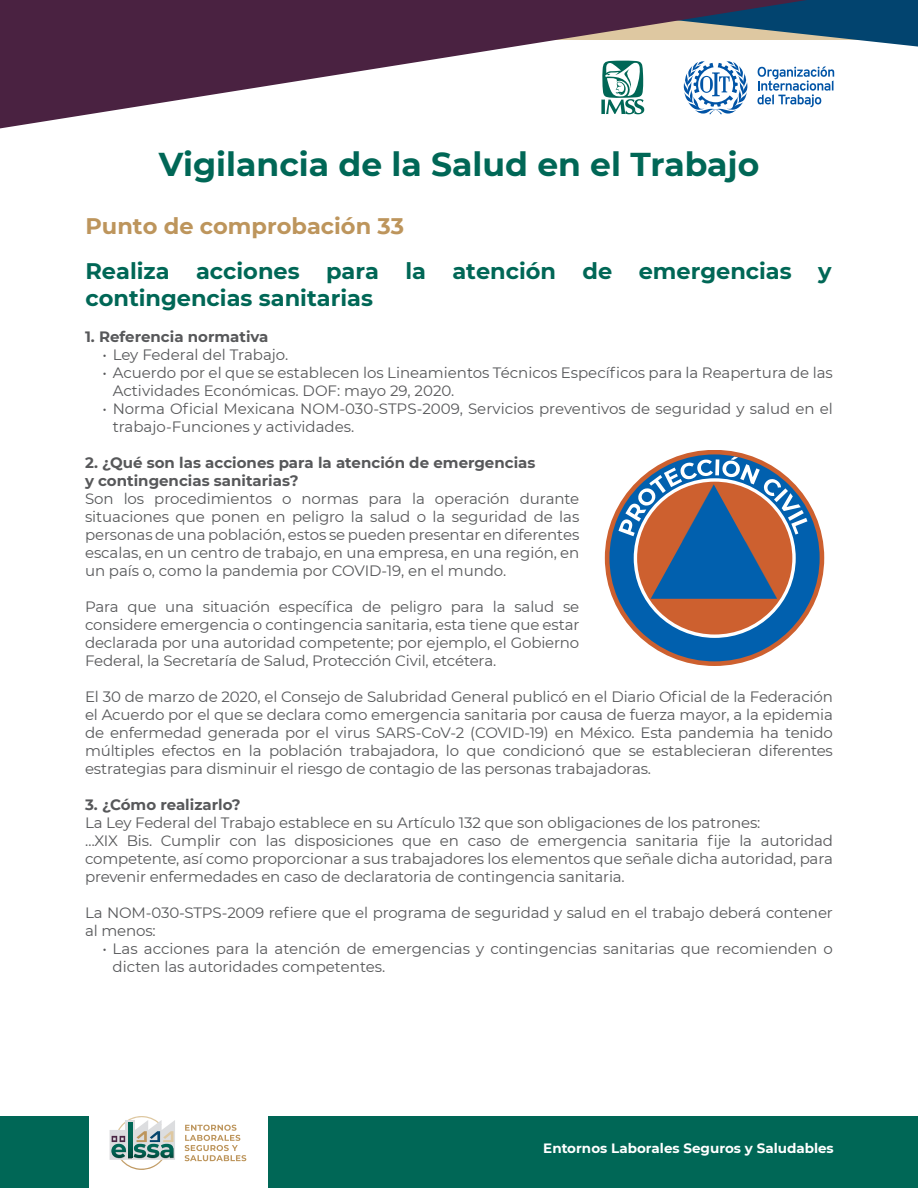
<style>
.page{position:relative;width:918px;height:1188px;background:#fff}
.page>*{position:absolute;margin:0;border:0;box-sizing:border-box;transform-origin:0 0}
.t1{font:700 33px "Montserrat";color:#006756}
.t2{font:700 22.5px/27px "Montserrat";color:#006756}
.t3{font:700 22.5px "Montserrat";color:#bd955c}
.t4{font:15px/18px "Montserrat";letter-spacing:-.01em;color:#57585a}
.t5{font:700 15px/18px "Montserrat";color:#57585a}
.t6{font:700 13.5px "Montserrat";color:#fff}
</style>
<div class="page">
<div style="left:268px;top:1116px;width:650px;height:72px;background:#006756"></div>
<div style="left:0;top:1116px;width:88px;height:72px;background:#006756"></div>
<svg style="left:0;top:0;width:918px;height:129px"></svg>
<svg style="left:185px;top:1125px;width:61px;height:36px"></svg>
<svg style="left:110px;top:1116px;width:65px;height:54px"></svg>
<svg style="left:605px;top:450px;width:219px;height:216px"></svg>
<svg style="left:618px;top:457px;width:189px;height:181px;background:#767a8d"></svg>
<h1 class="t1" style="left:159px;top:140px;width:602px">Vigilancia de la Salud en el Trabajo</h1>
<h2 class="t3" style="left:85px;top:210px;width:320px">Punto de comprobación 33</h2>
<h2 class="t2" style="left:85px;top:257px;width:748px">Realiza acciones para la atención de emergencias y contingencias sanitarias</h2>
<p class="t5" style="left:85px;top:327px;width:185px">1. Referencia normativa</p>
<p class="t4" style="left:102px;top:345px;width:187px">• Ley Federal del Trabajo.</p>
<p class="t4" style="left:113px;top:363px;width:722px;text-indent:-10px">• Acuerdo por el que se establecen los Lineamientos Técnicos Específicos para la Reapertura de las<br>Actividades Económicas. DOF: mayo 29, 2020.</p>
<p class="t4" style="left:113px;top:399px;width:722px;text-indent:-10px">• Norma Oficial Mexicana NOM-030-STPS-2009, Servicios preventivos de seguridad y salud en el trabajo-Funciones y actividades.</p>
<p class="t5" style="left:85px;top:453px;width:452px">2. ¿Qué son las acciones para la atención de emergencias y contingencias sanitarias?</p>
<p class="t4" style="left:85px;top:489px;width:496px;text-align:justify">Son los procedimientos o normas para la operación durante situaciones que ponen en peligro la salud o la seguridad de las personas de una población, estos se pueden presentar en diferentes escalas, en un centro de trabajo, en una empresa, en una región, en un país o, como la pandemia por COVID-19, en el mundo.</p>
<p class="t4" style="left:85px;top:597px;width:496px;text-align:justify">Para que una situación específica de peligro para la salud se considere emergencia o contingencia sanitaria, esta tiene que estar declarada por una autoridad competente; por ejemplo, el Gobierno Federal, la Secretaría de Salud, Protección Civil, etcétera.</p>
<p class="t4" style="left:85px;top:687px;width:749px;text-align:justify">El 30 de marzo de 2020, el Consejo de Salubridad General publicó en el Diario Oficial de la Federación el Acuerdo por el que se declara como emergencia sanitaria por causa de fuerza mayor, a la epidemia de enfermedad generada por el virus SARS-CoV-2 (COVID-19) en México. Esta pandemia ha tenido múltiples efectos en la población trabajadora, lo que condicionó que se establecieran diferentes estrategias para disminuir el riesgo de contagio de las personas trabajadoras.</p>
<p class="t5" style="left:85px;top:795px;width:157px">3. ¿Cómo realizarlo?</p>
<p class="t4" style="left:85px;top:813px;width:749px">La Ley Federal del Trabajo establece en su Artículo 132 que son obligaciones de los patrones:<br>…XIX Bis. Cumplir con las disposiciones que en caso de emergencia sanitaria fije la autoridad competente, así como proporcionar a sus trabajadores los elementos que señale dicha autoridad, para prevenir enfermedades en caso de declaratoria de contingencia sanitaria.</p>
<p class="t4" style="left:85px;top:903px;width:749px">La NOM-030-STPS-2009 refiere que el programa de seguridad y salud en el trabajo deberá contener al menos:</p>
<p class="t4" style="left:113px;top:939px;width:722px;text-indent:-10px">• Las acciones para la atención de emergencias y contingencias sanitarias que recomienden o dicten las autoridades competentes.</p>
<p class="t6" style="left:543px;top:1138px;width:292px">Entornos Laborales Seguros y Saludables</p>
</div>
